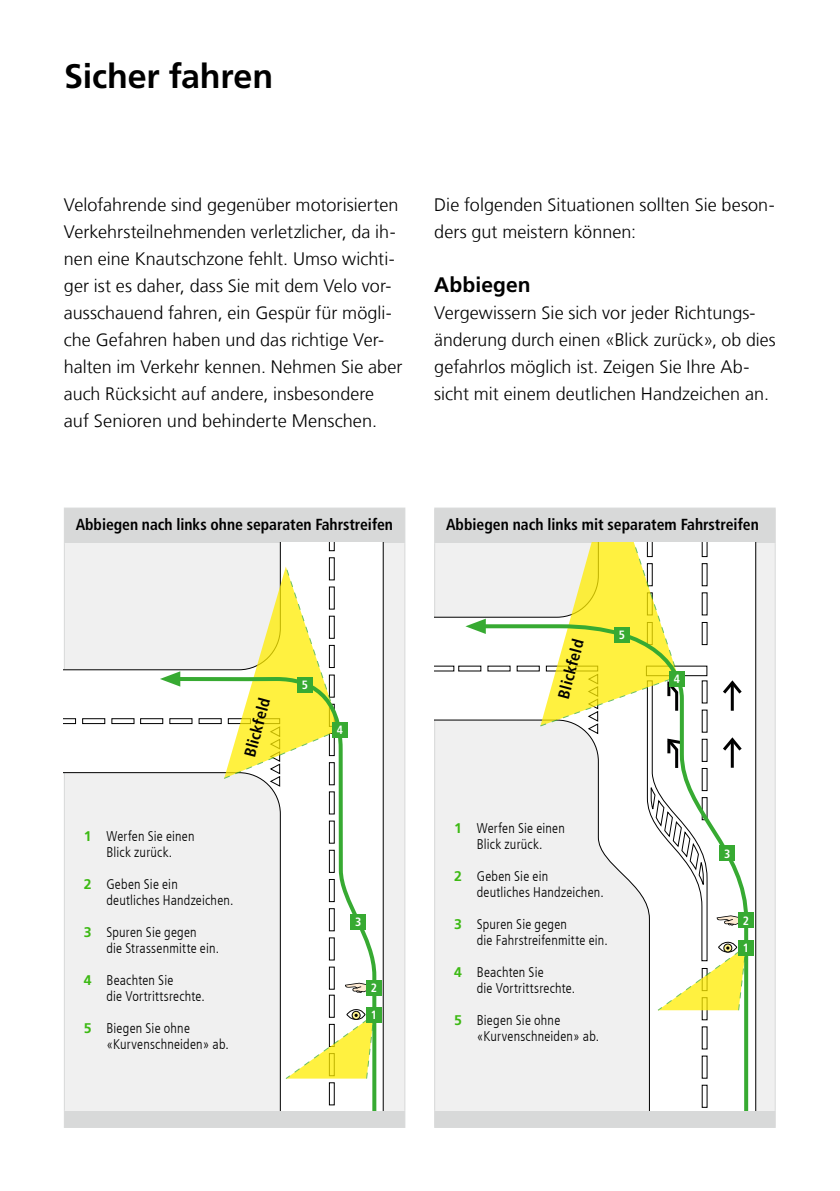
<style>
.page{position:relative;width:840px;height:1191px;background:#fff}
.page>*{position:absolute;margin:0;border:0;box-sizing:border-box;transform-origin:0 0}
.t1{font:700 34px "Frutiger LT Com";letter-spacing:-.005em;color:#000}
.t2{font:700 21px "Frutiger LT Com";letter-spacing:.005em;color:#000}
.t3{font:300 18px/27px "Frutiger LT Com";letter-spacing:.005em;color:#000}
.t4{font:700 condensed 16px "Frutiger LT Com";letter-spacing:-.005em;color:#000}
.t5{font:300 condensed 14px/16px "Frutiger LT Com";letter-spacing:.015em;color:#000}
.t6{font:700 condensed 12px "Frutiger";color:#fff}
.s1{font-weight:700;font-stretch:normal;color:#3cb913}
</style>
<div class="page">
<div style="left:435px;top:508px;width:339px;height:618px;background:#d8d9d9"></div>
<div style="left:434px;top:543px;width:340px;height:567px;background:#f0f0f0"></div>
<hr style="left:434px;top:507px;width:341px;height:1px;background:#d8d9d9">
<hr style="left:434px;top:508px;width:1px;height:35px;background:#d8d9d9">
<hr style="left:774px;top:508px;width:1px;height:35px;background:#d8d9d9">
<hr style="left:774px;top:543px;width:1px;height:567px;background:#d8d9d9">
<svg style="left:434px;top:1110px;width:1px;height:16px"></svg>
<svg style="left:774px;top:1110px;width:1px;height:16px"></svg>
<hr style="left:434px;top:1126px;width:341px;height:1px;background:#d8d9d9">
<svg style="left:434px;top:542px;width:322px;height:568px"></svg>
<svg style="left:434px;top:665px;width:20px;height:6px"></svg>
<svg style="left:465px;top:618px;width:20px;height:16px"></svg>
<svg style="left:478px;top:622px;width:271px;height:488px"></svg>
<svg style="left:540px;top:542px;width:206px;height:468px"></svg>
<div style="left:737px;top:939px;width:16px;height:16px;background:#37aa32"></div>
<div style="left:737px;top:912px;width:16px;height:16px;background:#37aa32"></div>
<div style="left:718px;top:845px;width:16px;height:16px;background:#37aa32"></div>
<div style="left:668px;top:671px;width:16px;height:16px;background:#37aa32"></div>
<div style="left:613px;top:626px;width:16px;height:16px;background:#37aa32"></div>
<div style="left:65px;top:508px;width:339px;height:618px;background:#d8d9d9"></div>
<div style="left:64px;top:543px;width:340px;height:567px;background:#f0f0f0"></div>
<hr style="left:64px;top:507px;width:341px;height:1px;background:#d8d9d9">
<hr style="left:64px;top:508px;width:1px;height:35px;background:#d8d9d9">
<hr style="left:404px;top:508px;width:1px;height:35px;background:#d8d9d9">
<hr style="left:404px;top:543px;width:1px;height:567px;background:#d8d9d9">
<svg style="left:64px;top:1110px;width:1px;height:16px"></svg>
<svg style="left:404px;top:1110px;width:1px;height:16px"></svg>
<hr style="left:64px;top:1126px;width:341px;height:1px;background:#d8d9d9">
<svg style="left:64px;top:542px;width:320px;height:568px"></svg>
<svg style="left:329px;top:542px;width:5px;height:9px"></svg>
<div style="left:329px;top:557px;width:5px;height:23px;border:1px solid #000"></div>
<div style="left:140px;top:718px;width:23px;height:6px;border:1px solid #000"></div>
<div style="left:169px;top:718px;width:23px;height:6px;border:1px solid #000"></div>
<svg style="left:64px;top:718px;width:12px;height:6px"></svg>
<div style="left:82px;top:718px;width:23px;height:6px;border:1px solid #000"></div>
<div style="left:111px;top:718px;width:23px;height:6px;border:1px solid #000"></div>
<svg style="left:224px;top:566px;width:116px;height:109px"></svg>
<svg style="left:160px;top:671px;width:20px;height:15px"></svg>
<svg style="left:172px;top:675px;width:206px;height:435px"></svg>
<svg style="left:345px;top:982px;width:21px;height:11px"></svg>
<div style="left:346px;top:1009px;width:19px;height:11px;border:1px solid #000;border-radius:50%"></div>
<div style="left:351px;top:1010px;width:9px;height:9px;border:1px solid #000;border-radius:50%"></div>
<svg style="left:285px;top:1013px;width:89px;height:66px"></svg>
<div style="left:366px;top:1007px;width:16px;height:15px;background:#37aa32"></div>
<div style="left:366px;top:979px;width:16px;height:16px;background:#37aa32"></div>
<div style="left:332px;top:721px;width:16px;height:16px;background:#37aa32"></div>
<div style="left:350px;top:914px;width:16px;height:16px;background:#37aa32"></div>
<div style="left:296px;top:677px;width:16px;height:16px;background:#37aa32"></div>
<h1 class="t1" style="left:64px;top:56px;width:210px">Sicher fahren</h1>
<p class="t3" style="left:64px;top:192px;width:340px">Velofahrende sind gegenüber motorisierten Verkehrsteilnehmenden verletzlicher, da ih&shy;nen eine Knautschzone fehlt. Umso wichti&shy;ger ist es daher, dass Sie mit dem Velo vor&shy;ausschauend fahren, ein Gespür für mögli&shy;che Gefahren haben und das richtige Ver&shy;halten im Verkehr kennen. Nehmen Sie aber auch Rücksicht auf andere, insbesondere auf Senioren und behinderte Menschen.</p>
<p class="t3" style="left:434px;top:192px;width:342px">Die folgenden Situationen sollten Sie beson&shy;ders gut meistern können:</p>
<p class="t2" style="left:434px;top:272px;width:98px">Abbiegen</p>
<p class="t3" style="left:434px;top:299px;width:343px">Vergewissern Sie sich vor jeder Richtungs&shy;änderung durch einen «Blick zurück», ob dies gefahrlos möglich ist. Zeigen Sie Ihre Ab&shy;sicht mit einem deutlichen Handzeichen an.</p>
<p class="t4" style="left:76px;top:514px;width:319px">Abbiegen nach links ohne separaten Fahrstreifen</p>
<p class="t4" style="left:240px;top:754px;width:62px;rotate:-75deg">Blickfeld</p>
<p class="t5" style="left:84px;top:828px;width:112px;text-align:center"><span class="s1">1</span> Werfen Sie einen<br>Blick zurück.</p>
<p class="t5" style="left:106px;top:876px;width:129px;text-indent:-23px"><span class="s1">2</span> Geben Sie ein deutliches Handzeichen.</p>
<p class="t5" style="left:106px;top:924px;width:114px;text-indent:-23px"><span class="s1">3</span> Spuren Sie gegen<br>die Strassenmitte ein.</p>
<p class="t5" style="left:106px;top:972px;width:100px;text-indent:-23px"><span class="s1">4</span> Beachten Sie<br>die Vortrittsrechte.</p>
<p class="t5" style="left:106px;top:1020px;width:124px;text-indent:-23px"><span class="s1">5</span> Biegen Sie ohne «Kurvenschneiden» ab.</p>
<p class="t6" style="left:301px;top:677px;width:8px">5</p>
<p class="t6" style="left:336px;top:722px;width:8px">4</p>
<p class="t6" style="left:355px;top:915px;width:8px">3</p>
<p class="t6" style="left:370px;top:980px;width:8px">2</p>
<p class="t6" style="left:370px;top:1008px;width:8px">1</p>
<p class="t4" style="left:446px;top:514px;width:314px">Abbiegen nach links mit separatem Fahrstreifen</p>
<p class="t4" style="left:553px;top:695px;width:62px;rotate:-75deg">Blickfeld</p>
<p class="t6" style="left:618px;top:627px;width:8px">5</p>
<p class="t6" style="left:673px;top:672px;width:8px">4</p>
<p class="t5" style="left:454px;top:820px;width:112px;text-align:center"><span class="s1">1</span> Werfen Sie einen<br>Blick zurück.</p>
<p class="t5" style="left:476px;top:868px;width:129px;text-indent:-23px"><span class="s1">2</span> Geben Sie ein deutliches Handzeichen.</p>
<p class="t5" style="left:476px;top:916px;width:132px;text-indent:-23px"><span class="s1">3</span> Spuren Sie gegen<br>die Fahrstreifenmitte ein.</p>
<p class="t5" style="left:476px;top:964px;width:100px;text-indent:-23px"><span class="s1">4</span> Beachten Sie<br>die Vortrittsrechte.</p>
<p class="t5" style="left:476px;top:1012px;width:124px;text-indent:-23px"><span class="s1">5</span> Biegen Sie ohne «Kurvenschneiden» ab.</p>
<p class="t6" style="left:723px;top:846px;width:8px">3</p>
<p class="t6" style="left:742px;top:913px;width:8px">2</p>
<p class="t6" style="left:742px;top:940px;width:8px">1</p>
</div>
